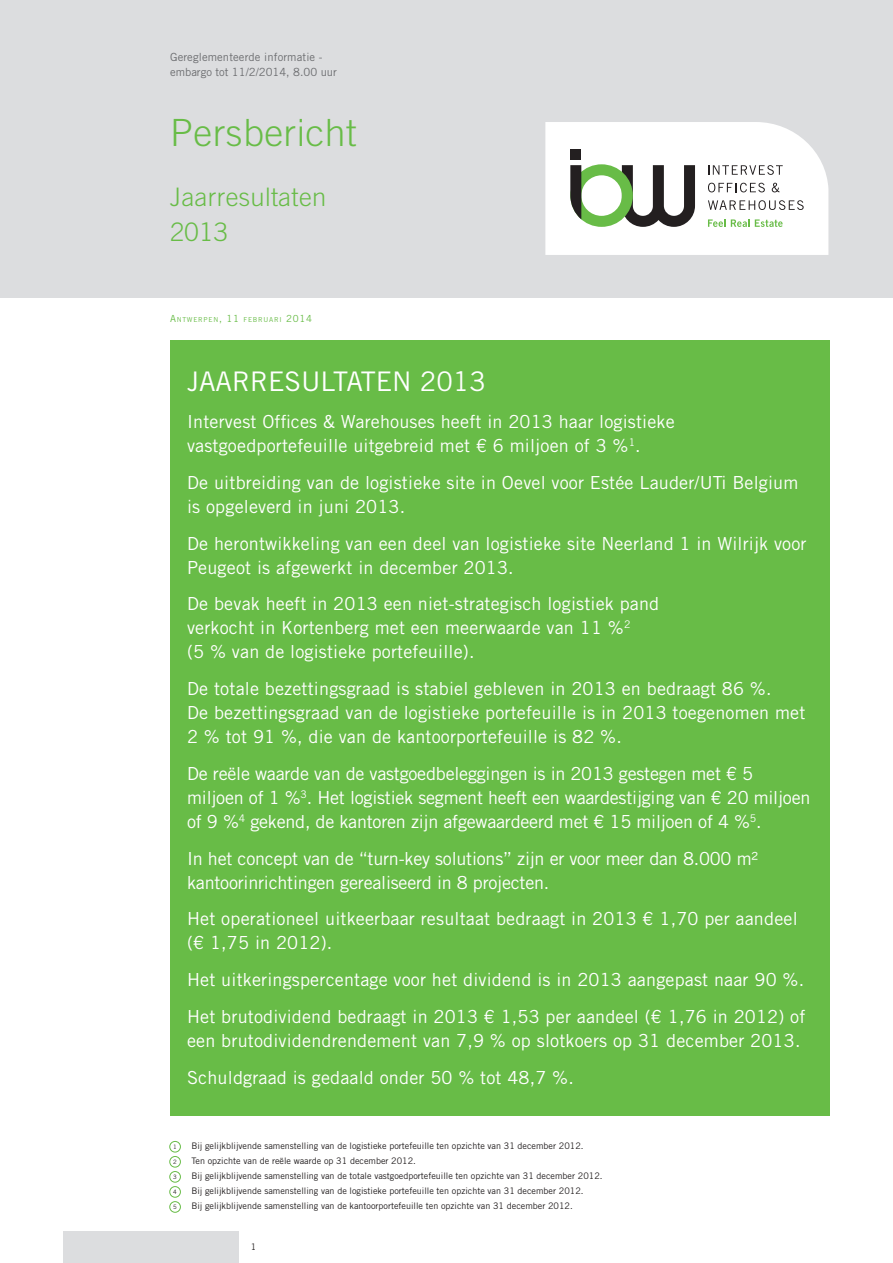
<style>
.page{position:relative;width:893px;height:1263px;background:#fff}
.page>*{position:absolute;margin:0;border:0;box-sizing:border-box;transform-origin:0 0}
.t1{font:300 37.5px "Trade Gothic LT Std";letter-spacing:.015em;color:#68bc47}
.t2{font:27px "Trade Gothic LT Std";color:#fff}
.t3{font:300 25.5px/34.5px "Trade Gothic LT Std";letter-spacing:.015em;color:#68bc47}
.t4{font:18px/24px "Trade Gothic LT Std";letter-spacing:.01em;color:#fff}
.t5{font:18px/24px "Trade Gothic LT Std";letter-spacing:-.01em;color:#fff}
.t6{font:11.25px/15px "Trade Gothic LT Std";letter-spacing:.01em;color:#6c6d70}
.t7{font:9px "Trade Gothic LT Std";color:#231f20}
.t8{font:6.9px "Trade Gothic LT Std";letter-spacing:.105em;color:#68bc47}
.t9{font:6px "Trade Gothic LT Std";color:#231f20}
.s1{font-size:9.75px}
</style>
<div class="page">
<div style="left:170px;top:340px;width:659px;height:775px;background:#68bc47"></div>
<div style="left:169px;top:1141px;width:12px;height:11px;border:1px solid #68bc47;border-radius:50%"></div>
<div style="left:169px;top:1156px;width:12px;height:11px;border:1px solid #68bc47;border-radius:50%"></div>
<div style="left:169px;top:1171px;width:12px;height:11px;border:1px solid #68bc47;border-radius:50%"></div>
<div style="left:169px;top:1186px;width:12px;height:11px;border:1px solid #68bc47;border-radius:50%"></div>
<div style="left:169px;top:1201px;width:12px;height:11px;border:1px solid #68bc47;border-radius:50%"></div>
<div style="left:0;top:0;width:893px;height:298px;background:#dcdddf"></div>
<svg style="left:545px;top:122px;width:283px;height:133px;background:#e4e7e2"></svg>
<div style="left:64px;top:1231px;width:175px;height:32px;background:#dcdddf"></div>
<p class="t6" style="left:170px;top:50px;width:168px">Gereglementeerde informatie - embargo tot 11/2/2014, 8.00 uur</p>
<h1 class="t1" style="left:170px;top:111px;width:188px">Persbericht</h1>
<h3 class="t3" style="left:170px;top:180px;width:158px">Jaarresultaten<br>2013</h3>
<p class="t8" style="left:170px;top:315px;width:143px"><span class="s1">A</span>NTWERPEN<span class="s1">, 11</span> FEBRUARI <span class="s1">2014</span></p>
<h2 class="t2" style="left:187px;top:365px;width:300px">JAARRESULTATEN 2013</h2>
<p class="t4" style="left:187px;top:409px;width:489px">Intervest Offices &amp; Warehouses heeft in 2013 haar logistieke vastgoedportefeuille uitgebreid met € 6 miljoen of 3 %<sup>1</sup>.</p>
<p class="t4" style="left:187px;top:470px;width:613px">De uitbreiding van de logistieke site in Oevel voor Estée Lauder/UTi Belgium is opgeleverd in juni 2013.</p>
<p class="t4" style="left:187px;top:531px;width:621px">De herontwikkeling van een deel van logistieke site Neerland 1 in Wilrijk voor<br>Peugeot is afgewerkt in december 2013.</p>
<p class="t4" style="left:187px;top:592px;width:474px">De bevak heeft in 2013 een niet-strategisch logistiek pand verkocht in Kortenberg met een meerwaarde van 11 %<sup>2<br></sup>(5 % van de logistieke portefeuille).</p>
<p class="t4" style="left:187px;top:676px;width:620px">De totale bezettingsgraad is stabiel gebleven in 2013 en bedraagt 86 %.<br>De bezettingsgraad van de logistieke portefeuille is in 2013 toegenomen met<br>2 % tot 91 %, die van de kantoorportefeuille is 82 %.</p>
<p class="t5" style="left:187px;top:761px;width:625px">De reële waarde van de vastgoedbeleggingen is in 2013 gestegen met € 5 miljoen of 1 %<sup>3</sup>. Het logistiek segment heeft een waardestijging van € 20 miljoen of 9 %<sup>4</sup> gekend, de kantoren zijn afgewaardeerd met € 15 miljoen of 4 %<sup>5</sup>.</p>
<p class="t5" style="left:187px;top:846px;width:572px">In het concept van de “turn-key solutions” zijn er voor meer dan 8.000 m² kantoorinrichtingen gerealiseerd in 8 projecten.</p>
<p class="t4" style="left:187px;top:907px;width:612px">Het operationeel uitkeerbaar resultaat bedraagt in 2013 € 1,70 per aandeel (€ 1,75 in 2012).</p>
<p class="t4" style="left:187px;top:961px;width:620px;line-height:36.8px">Het uitkeringspercentage voor het dividend is in 2013 aangepast naar 90 %.<br>Het brutodividend bedraagt in 2013 € 1,53 per aandeel (€ 1,76 in 2012) of</p>
<p class="t4" style="left:187px;top:1022px;width:615px;line-height:36.8px">een brutodividendrendement van 7,9 % op slotkoers op 31 december 2013.<br>Schuldgraad is gedaald onder 50 % tot 48,7 %.</p>
<p class="t9" style="left:173px;top:1143px;width:5px">1</p>
<p class="t7" style="left:191px;top:1140px;width:394px">Bij gelijkblijvende samenstelling van de logistieke portefeuille ten opzichte van 31 december 2012.</p>
<p class="t9" style="left:173px;top:1158px;width:5px">2</p>
<p class="t7" style="left:191px;top:1155px;width:226px">Ten opzichte van de reële waarde op 31 december 2012.</p>
<p class="t9" style="left:173px;top:1173px;width:5px">3</p>
<p class="t7" style="left:191px;top:1170px;width:413px">Bij gelijkblijvende samenstelling van de totale vastgoedportefeuille ten opzichte van 31 december 2012.</p>
<p class="t9" style="left:173px;top:1188px;width:5px">4</p>
<p class="t7" style="left:191px;top:1186px;width:394px">Bij gelijkblijvende samenstelling van de logistieke portefeuille ten opzichte van 31 december 2012.</p>
<p class="t9" style="left:173px;top:1203px;width:5px">5</p>
<p class="t7" style="left:191px;top:1201px;width:383px">Bij gelijkblijvende samenstelling van de kantoorportefeuille ten opzichte van 31 december 2012.</p>
<p class="t7" style="left:251px;top:1241px;width:7px">1</p>
</div>
